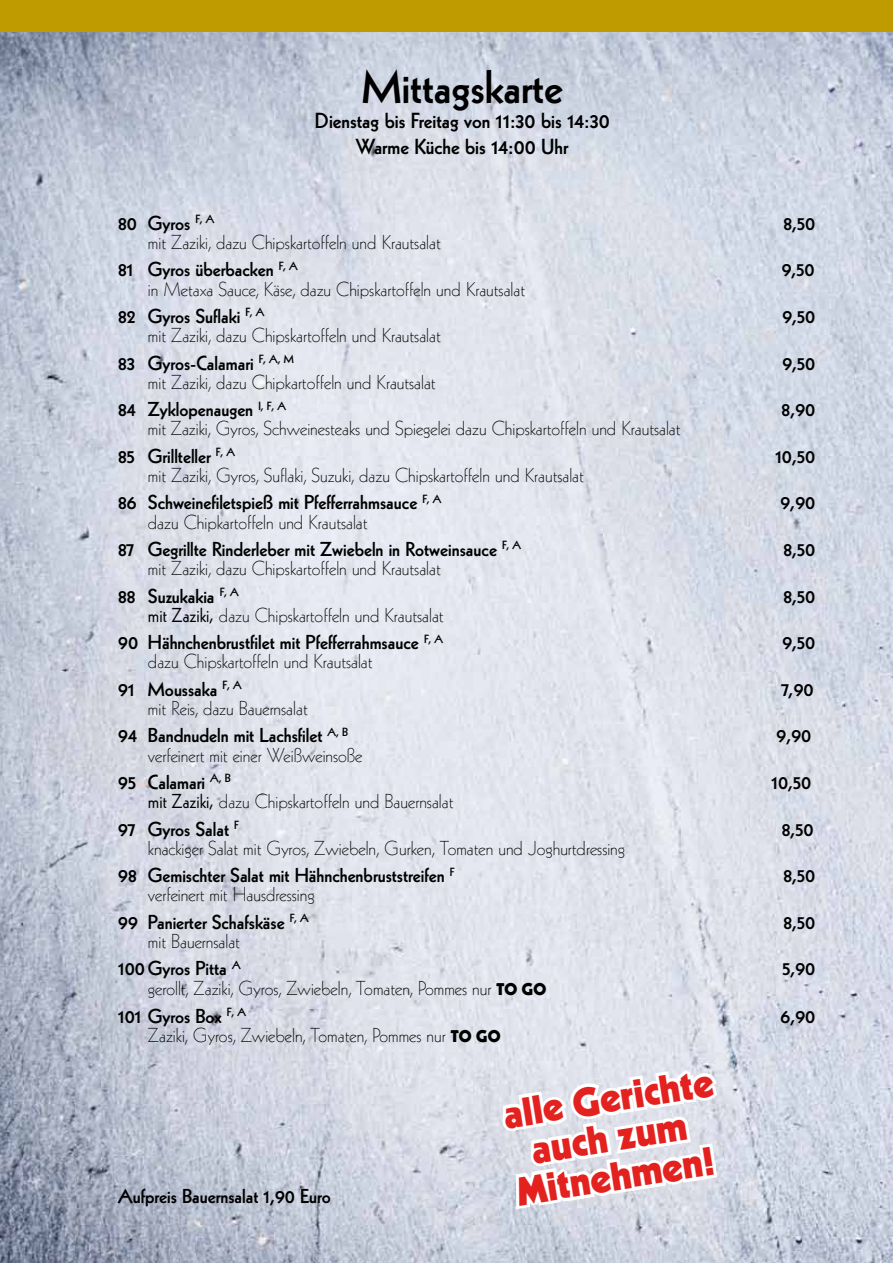
<style>
.page{position:relative;width:893px;height:1263px;background:#fff}
.page>*{position:absolute;margin:0;border:0;box-sizing:border-box;transform-origin:0 0}
.t1{font:800 45.75px "Kabel";color:#000}
.t2{font:900 39px/39px "Kabel";color:#e3211f;text-align:center}
.t3{font:800 21.15px/25.3px "Kabel";color:#000;text-align:center}
.t4{font:300 19.5px/27.6px "Kabel";color:#000}
.t5{font:800 19.5px/27.6px "Kabel";color:#000}
.s1{font-weight:800}
.s2{font-weight:300}
.s3{font-weight:400}
.s4{font-weight:900;font-size:16.5px}
</style>
<div class="page">
<img style="left:0;top:32px;width:893px;height:1231px">
<div style="left:0;top:0;width:893px;height:32px;background:#bf9b00"></div>
<svg style="left:498px;top:1061px;width:223px;height:200px"></svg>
<h1 class="t1" style="left:362px;top:60px;width:202px">Mittagskarte</h1>
<p class="t3" style="left:315px;top:108px;width:296px">Dienstag bis Freitag von 11:30 bis 14:30<br>Warme Küche bis 14:00 Uhr</p>
<p class="t5" style="left:118px;top:209px;width:98px">80 Gyros <sup>F,</sup> <sup>A</sup></p>
<p class="t5" style="left:783px;top:209px;width:33px">8,50</p>
<p class="t4" style="left:118px;top:229px;width:324px;text-indent:30px">mit Zaziki, dazu Chipskartoffeln und Krautsalat<br><span class="s1">81 Gyros überbacken</span> <sup>F,</sup> <sup>A</sup></p>
<p class="t5" style="left:782px;top:256px;width:35px">9,50</p>
<p class="t4" style="left:118px;top:275px;width:408px;text-indent:30px">in Metaxa Sauce, Käse, dazu Chipskartoffeln und Krautsalat<br><span class="s1">82 Gyros Suflaki</span> <sup>F,</sup> <sup>A</sup></p>
<p class="t5" style="left:782px;top:303px;width:35px">9,50</p>
<p class="t4" style="left:118px;top:322px;width:324px;text-indent:30px">mit Zaziki, dazu Chipskartoffeln und Krautsalat<br><span class="s1">83 Gyros-Calamari</span> <sup>F,</sup> <sup>A,</sup> <sup>M</sup></p>
<p class="t5" style="left:782px;top:349px;width:35px">9,50</p>
<p class="t4" style="left:118px;top:369px;width:319px;text-indent:30px">mit Zaziki, dazu Chipkartoffeln und Krautsalat<br><span class="s1">84 Zyklopenaugen</span> <sup>I,</sup> <sup>F,</sup> <sup>A</sup></p>
<p class="t5" style="left:782px;top:396px;width:35px">8,90</p>
<p class="t4" style="left:118px;top:415px;width:564px;text-indent:30px">mit Zaziki, Gyros, Schweinesteaks und Spiegelei dazu Chipskartoffeln und Krautsalat<br><span class="s1">85 Grillteller</span> <sup>F,</sup> <sup>A</sup></p>
<p class="t5" style="left:775px;top:442px;width:41px">10,50</p>
<p class="t4" style="left:118px;top:462px;width:467px;text-indent:30px">mit Zaziki, Gyros, Suflaki, Suzuki, dazu Chipskartoffeln und Krautsalat<br><span class="s1">86 Schweinefiletspieß mit Pfefferrahmsauce</span> <sup>F,</sup> <sup>A</sup></p>
<p class="t5" style="left:118px;top:508px;width:404px;text-indent:30px"><span class="s2">dazu Chipkartoffeln und Krautsalat<br></span>87 Gegrillte Rinderleber mit Zwiebeln in Rotweinsauce <sup>F,</sup> <sup>A</sup></p>
<p class="t4" style="left:118px;top:555px;width:324px;text-indent:30px">mit Zaziki, dazu Chipskartoffeln und Krautsalat<br><span class="s1">88 Suzukakia</span> <sup>F,</sup> <sup>A</sup></p>
<p class="t5" style="left:118px;top:601px;width:327px;text-align:right"><span class="s3">mit Zaziki,</span> <span class="s2">dazu Chipskartoffeln und Krautsalat<br></span>90 Hähnchenbrustfilet mit Pfefferrahmsauce <sup>F,</sup> <sup>A</sup></p>
<p class="t4" style="left:118px;top:648px;width:256px;text-indent:30px">dazu Chipskartoffeln und Krautsalat<br><span class="s1">91 Moussaka</span> <sup>F,</sup> <sup>A</sup></p>
<p class="t5" style="left:118px;top:694px;width:231px;text-align:center"><span class="s2">mit Reis, dazu Bauernsalat<br></span>94 Bandnudeln mit Lachsfilet <sup>A,</sup> <sup>B</sup></p>
<p class="t4" style="left:118px;top:741px;width:246px;text-indent:30px">verfeinert mit einer Weißweinsoße<br><span class="s1">95 Calamari</span> <sup>A,</sup> <sup>B</sup></p>
<p class="t4" style="left:118px;top:788px;width:337px;text-indent:30px"><span class="s3">mit Zaziki,</span> dazu Chipskartoffeln und Bauernsalat<br><span class="s1">97 Gyros Salat</span> <sup>F</sup></p>
<p class="t4" style="left:118px;top:835px;width:508px;text-indent:30px">knackiger Salat mit Gyros, Zwiebeln, Gurken, Tomaten und Joghurtdressing<br><span class="s1">98 Gemischter Salat mit Hähnchenbruststreifen</span> <sup>F</sup></p>
<p class="t4" style="left:118px;top:881px;width:198px;text-align:right">verfeinert mit Hausdressing<br><span class="s1">99 Panierter Schafskäse</span> <sup>F,</sup> <sup>A</sup></p>
<p class="t4" style="left:118px;top:928px;width:124px;text-align:right">mit Bauernsalat<br><span class="s1">100 Gyros Pitta</span> <sup>A</sup></p>
<p class="t4" style="left:118px;top:975px;width:429px;text-indent:30px">gerollt, Zaziki, Gyros, Zwiebeln, Tomaten, Pommes nur <span class="s4">TO GO<br></span><span class="s1">101 Gyros Box</span> <sup>F,</sup> <sup>A</sup></p>
<p class="t4" style="left:148px;top:1022px;width:354px">Zaziki, Gyros, Zwiebeln, Tomaten, Pommes nur <span class="s4">TO GO</span></p>
<p class="t5" style="left:118px;top:1182px;width:214px">Aufpreis Bauernsalat 1,90 Euro</p>
<h2 class="t2" style="left:501px;top:1095px;width:213px;rotate:-9deg">alle Gerichte auch zum<br>Mitnehmen!</h2>
<p class="t5" style="left:780px;top:489px;width:36px">9,90</p>
<p class="t5" style="left:783px;top:536px;width:33px">8,50</p>
<p class="t5" style="left:783px;top:582px;width:33px">8,50</p>
<p class="t5" style="left:782px;top:629px;width:35px">9,50</p>
<p class="t5" style="left:782px;top:675px;width:33px">7,90</p>
<p class="t5" style="left:777px;top:722px;width:36px">9,90</p>
<p class="t5" style="left:771px;top:769px;width:41px">10,50</p>
<p class="t5" style="left:782px;top:815px;width:33px">8,50</p>
<p class="t5" style="left:783px;top:862px;width:33px">8,50</p>
<p class="t5" style="left:783px;top:908px;width:33px">8,50</p>
<p class="t5" style="left:782px;top:955px;width:35px">5,90</p>
<p class="t5" style="left:780px;top:1002px;width:36px">6,90</p>
</div>
